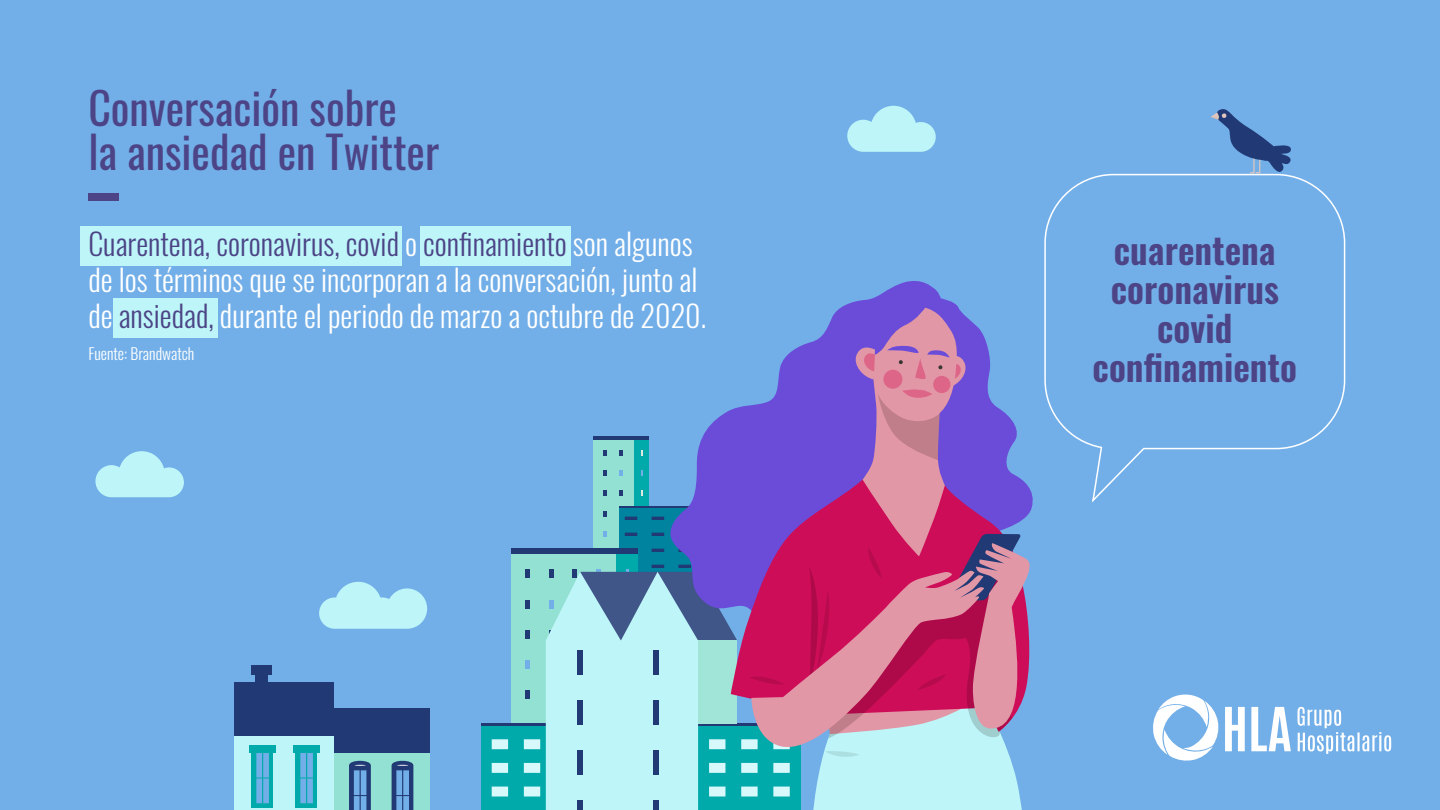
<style>
.page{position:relative;width:1440px;height:810px;background:#72afe8}
.page>*{position:absolute;margin:0;border:0;box-sizing:border-box;transform-origin:0 0}
.t1{font:43.95px/44px "Oswald";color:#4c4486}
.t2{font:600 36px/39px "Oswald";color:#4c4486;text-align:center}
.t3{font:300 30px/36px "Oswald";color:#fff}
.t4{font:300 15.75px "Oswald";color:#fff}
.s1{color:#4c4486}
</style>
<div class="page">
<div style="left:80px;top:226px;width:322px;height:39px;background:#bdf5f8"></div>
<div style="left:421px;top:226px;width:150px;height:39px;background:#bdf5f8"></div>
<div style="left:114px;top:298px;width:104px;height:40px;background:#bdf5f8"></div>
<svg style="left:1297px;top:707px;width:94px;height:47px"></svg>
<svg style="left:1225px;top:707px;width:20px;height:44px"></svg>
<svg style="left:1251px;top:707px;width:40px;height:44px"></svg>
<svg style="left:1153px;top:694px;width:66px;height:67px"></svg>
<div style="left:88px;top:193px;width:30px;height:8px;background:#4c4486"></div>
<svg style="left:1044px;top:173px;width:302px;height:330px"></svg>
<svg style="left:1210px;top:109px;width:83px;height:65px"></svg>
<svg style="left:95px;top:451px;width:89px;height:46px"></svg>
<svg style="left:847px;top:106px;width:89px;height:46px"></svg>
<svg style="left:319px;top:582px;width:108px;height:47px"></svg>
<div style="left:481px;top:724px;width:102px;height:86px;background:#00a9aa"></div>
<hr style="left:481px;top:724px;width:102px;height:2px;background:#213975">
<svg style="left:840px;top:281px;width:119px;height:27px;fill:#6a4cd8"></svg>
<svg style="left:492px;top:308px;width:541px;height:502px"></svg>
<div style="left:334px;top:709px;width:96px;height:101px;background:#92e1d2"></div>
<div style="left:334px;top:709px;width:96px;height:44px;background:#213975"></div>
<svg style="left:349px;top:760px;width:22px;height:50px"></svg>
<svg style="left:391px;top:760px;width:23px;height:50px"></svg>
<div style="left:235px;top:735px;width:99px;height:75px;background:#bdf5f8"></div>
<div style="left:252px;top:748px;width:21px;height:60px;background:#00a9aa"></div>
<svg style="left:256px;top:753px;width:13px;height:50px"></svg>
<div style="left:249px;top:746px;width:27px;height:7px;background:#00a9aa"></div>
<div style="left:296px;top:748px;width:21px;height:60px;background:#00a9aa"></div>
<svg style="left:300px;top:753px;width:13px;height:50px"></svg>
<div style="left:293px;top:746px;width:27px;height:7px;background:#00a9aa"></div>
<div style="left:252px;top:666px;width:20px;height:9px;background:#213975"></div>
<div style="left:255px;top:675px;width:13px;height:7px;background:#213975"></div>
<div style="left:235px;top:682px;width:99px;height:53px;background:#213975"></div>
<h1 class="t1" style="left:88px;top:82px;width:352px">Conversación sobre<br>la ansiedad en Twitter</h1>
<p class="t3" style="left:88px;top:222px;width:619px"><span class="s1">Cuarentena, coronavirus, covid</span> o <span class="s1">confinamiento</span> son algunos de los términos que se incorporan a la conversación, junto al de <span class="s1">ansiedad,</span> durante el periodo de marzo a octubre de 2020.</p>
<p class="t4" style="left:88px;top:340px;width:108px">Fuente: Brandwatch</p>
<p class="t2" style="left:1093px;top:233px;width:206px">cuarentena coronavirus covid confinamiento</p>
</div>
